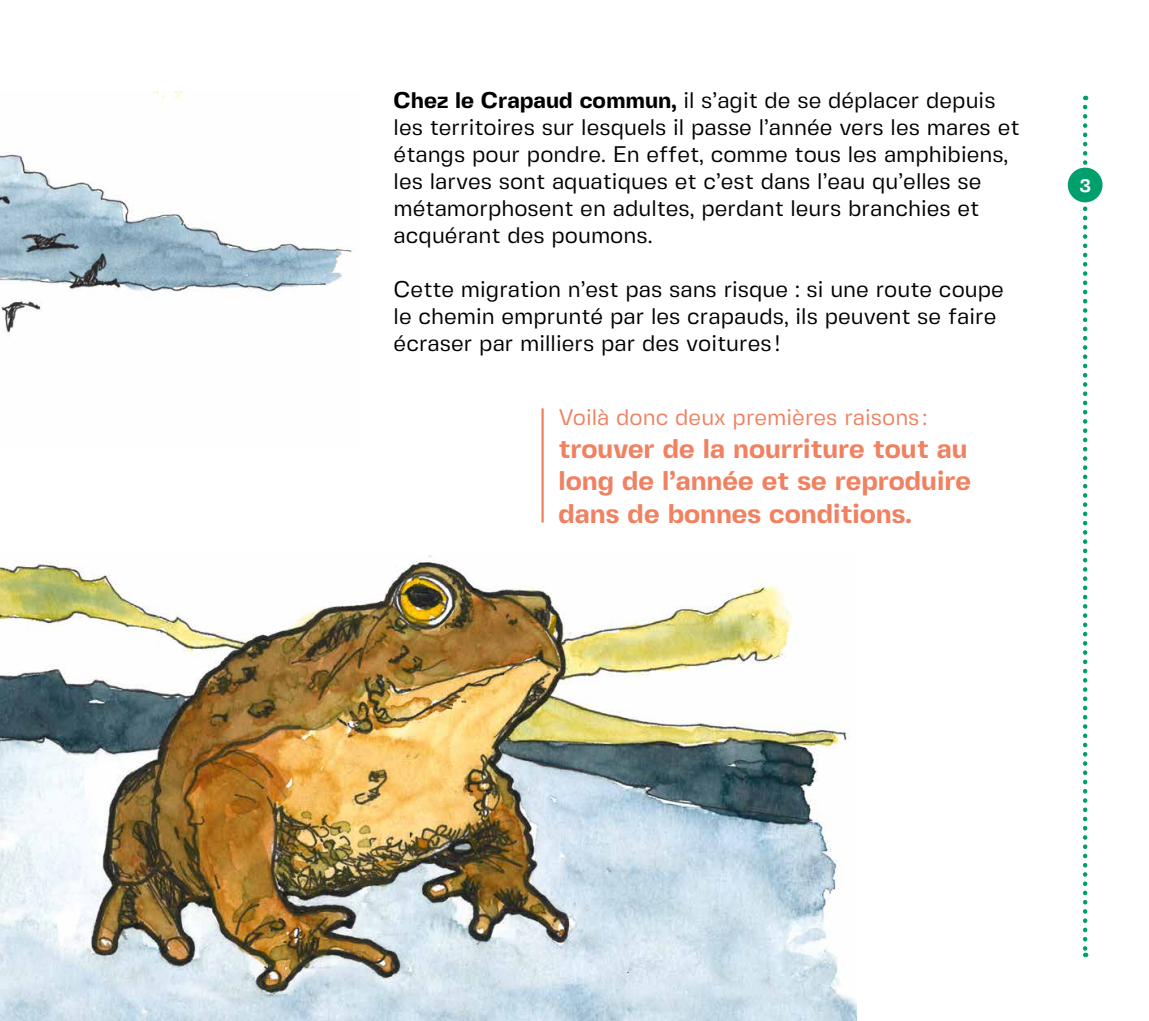
<style>
.page{position:relative;width:1149px;height:1021px;background:#fff}
.page>*{position:absolute;margin:0;border:0;box-sizing:border-box;transform-origin:0 0}
.t1{font:700 27px/32.4px "Fivo Sans Modern";color:#f08161}
.t2{font:22.5px/27px "Fivo Sans Modern";color:#000}
.t3{font:22.5px "Fivo Sans Modern";color:#f08161}
.t4{font:700 18px "Fivo Sans Modern";color:#fff}
.s1{font-weight:700}
</style>
<div class="page">
<img style="left:0;top:91px;width:355px;height:246px">
<img style="left:0;top:555px;width:856px;height:465px">
<hr style="left:541px;top:408px;width:2px;height:114px;background:#f08161">
<svg style="left:1082px;top:107px;width:5px;height:850px"></svg>
<div style="left:1067px;top:168px;width:35px;height:34px;background:#009f6e;border-radius:50%"></div>
<p class="t2" style="left:393px;top:87px;width:627px"><span class="s1">Chez le Crapaud commun,</span> il s’agit de se déplacer depuis les territoires sur lesquels il passe l’année vers les mares et étangs pour pondre. En effet, comme tous les amphibiens, les larves sont aquatiques et c’est dans l’eau qu’elles se métamorphosent en adultes, perdant leurs branchies et acquérant des poumons.</p>
<p class="t2" style="left:393px;top:276px;width:611px">Cette migration n’est pas sans risque : si une route coupe le chemin emprunté par les crapauds, ils peuvent se faire écraser par milliers par des voitures !</p>
<p class="t3" style="left:558px;top:403px;width:370px">Voilà donc deux premières raisons:</p>
<p class="t1" style="left:558px;top:432px;width:414px">trouver de la nourriture tout au long de l’année et se reproduire dans de bonnes conditions.</p>
<p class="t4" style="left:1079px;top:174px;width:13px">3</p>
</div>
